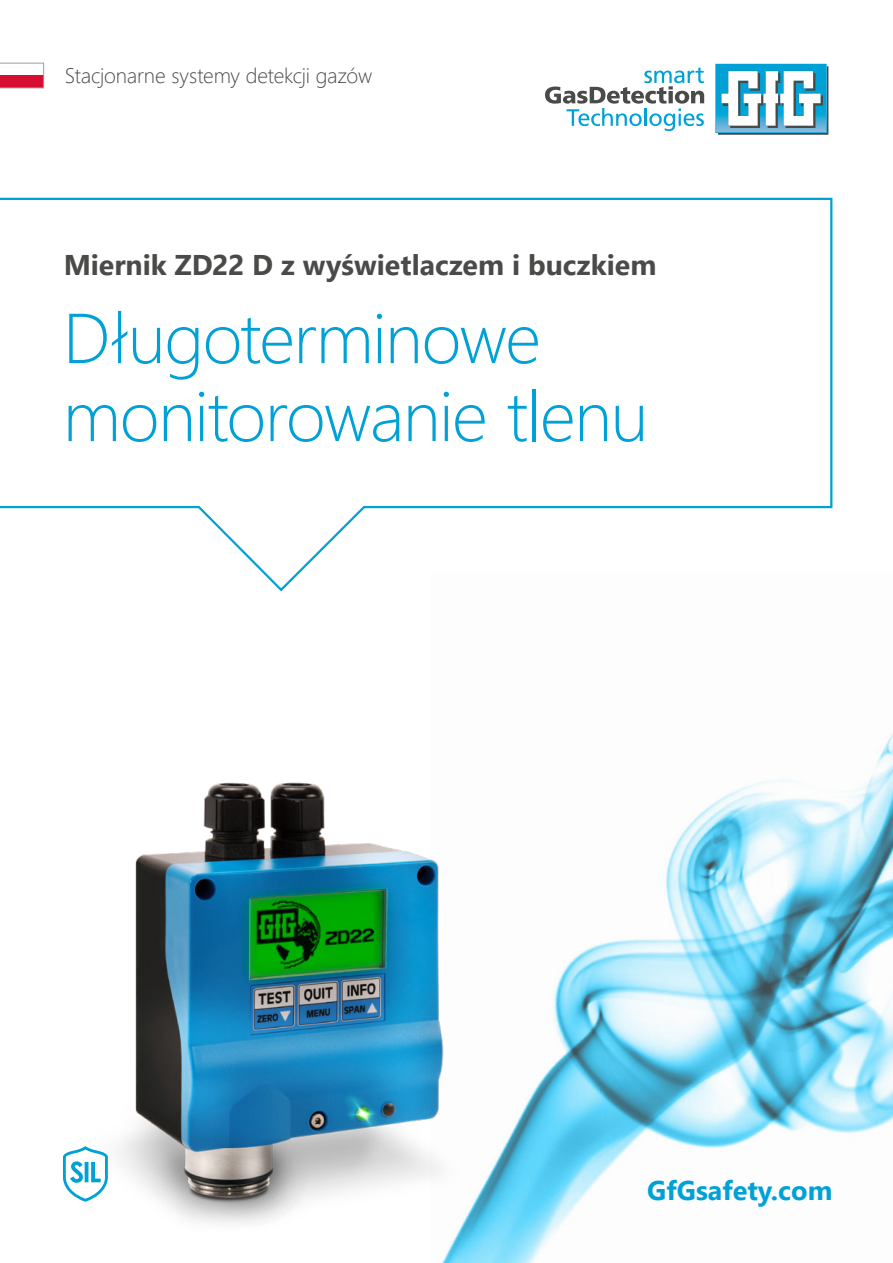
<style>
.page{position:relative;width:893px;height:1263px;background:#fff}
.page>*{position:absolute;margin:0;border:0;box-sizing:border-box;transform-origin:0 0}
.t1{font:300 70.5px/78px "Segoe UI";letter-spacing:-.02em;color:#00a1d6}
.t2{font:700 28.5px "Segoe UI";color:#4a4a49}
.t3{font:700 27px "Segoe UI";color:#00a1d6}
.t4{font:300 21px "Segoe UI";letter-spacing:-.01em;color:#4a4a49}
</style>
<div class="page">
<img style="left:441px;top:734px;width:452px;height:529px">
<svg style="left:715px;top:64px;width:113px;height:71px"></svg>
<svg style="left:545px;top:67px;width:159px;height:64px"></svg>
<img style="left:118px;top:748px;width:348px;height:508px">
<svg style="left:0;top:197px;width:833px;height:395px"></svg>
<svg style="left:63px;top:1146px;width:45px;height:56px"></svg>
<svg style="left:0;top:63px;width:44px;height:25px"></svg>
<p class="t4" style="left:65px;top:56px;width:309px">Stacjonarne systemy detekcji gazów</p>
<p class="t2" style="left:64px;top:237px;width:594px">Miernik ZD22 D z wyświetlaczem i buczkiem</p>
<h1 class="t1" style="left:63px;top:292px;width:587px">Długoterminowe monitorowanie tlenu</h1>
<p class="t3" style="left:647px;top:1164px;width:187px">GfGsafety.com</p>
</div>
